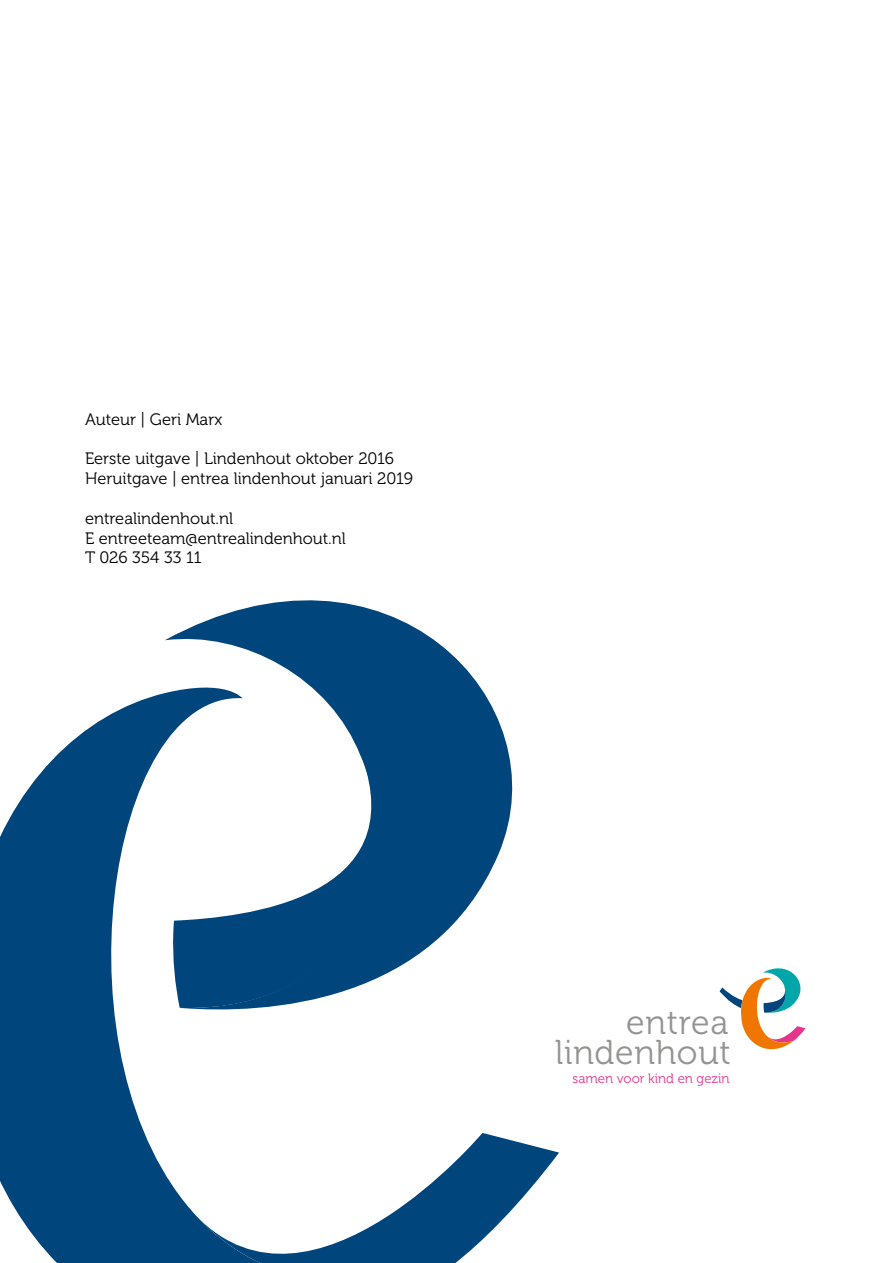
<style>
.page{position:relative;width:893px;height:1263px;background:#fff}
.page>*{position:absolute;margin:0;border:0;box-sizing:border-box;transform-origin:0 0}
.t1{font:34.35px/30.2px "Museo 300";letter-spacing:.02em;color:#939391;text-align:right}
.t2{font:16.5px/19.8px "Museo 300";color:#000}
.t3{font:13.5px "Museo 300";color:#e4358b}
</style>
<div class="page">
<svg style="left:720px;top:968px;width:86px;height:82px"></svg>
<svg style="left:452px;top:1133px;width:107px;height:130px;fill:#00457c"></svg>
<svg style="left:0;top:693px;width:452px;height:570px"></svg>
<svg style="left:165px;top:600px;width:348px;height:415px;fill:#00457c"></svg>
<svg style="left:172px;top:755px;width:240px;height:256px"></svg>
<p class="t2" style="left:85px;top:410px;width:139px">Auteur | Geri Marx</p>
<p class="t2" style="left:85px;top:449px;width:329px">Eerste uitgave | Lindenhout oktober 2016<br>Heruitgave | entrea lindenhout januari 2019</p>
<p class="t2" style="left:85px;top:509px;width:262px">entrealindenhout.nl<br>E entreeteam@entrealindenhout.nl<br>T 026 354 33 11</p>
<h1 class="t1" style="left:555px;top:1007px;width:177px">entrea lindenhout</h1>
<p class="t3" style="left:573px;top:1071px;width:159px">samen voor kind en gezin</p>
</div>
